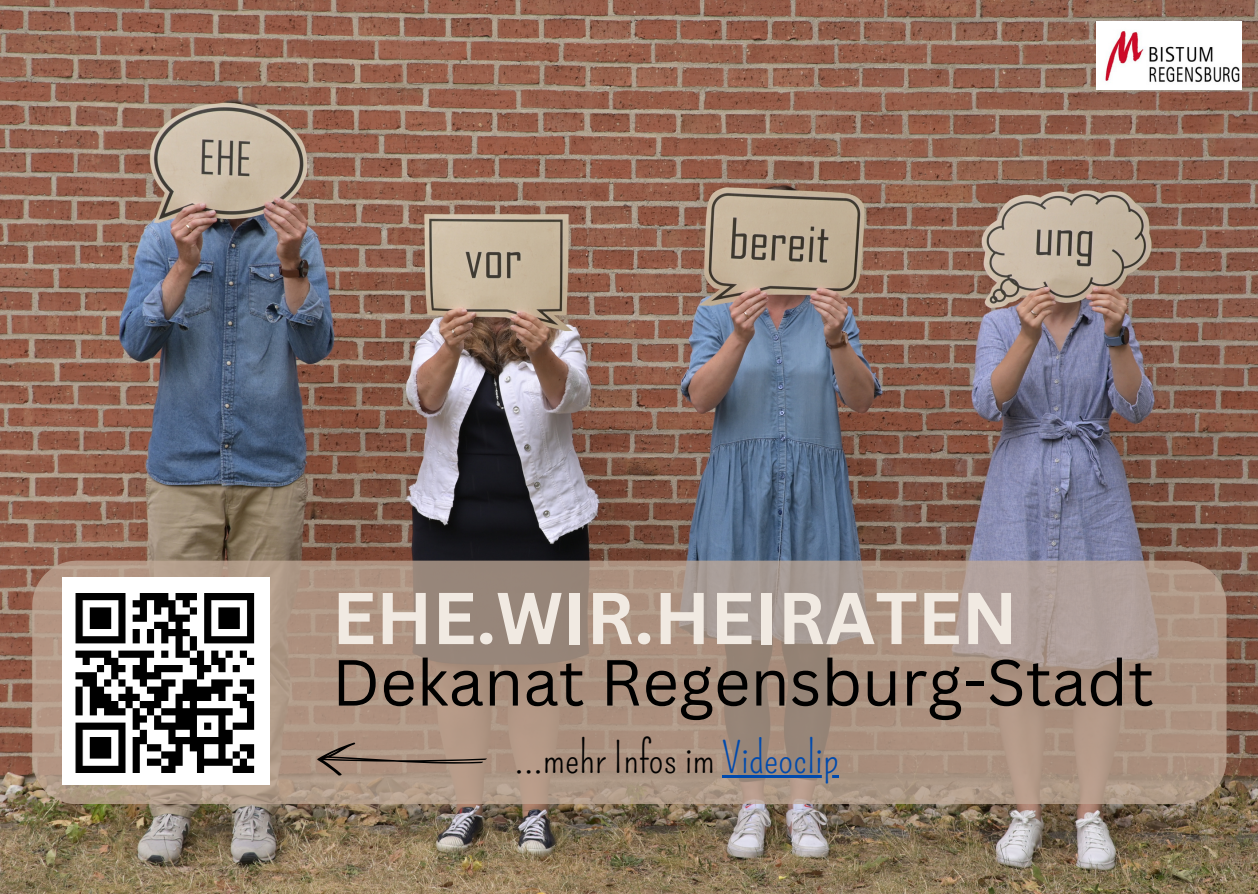
<style>
.page{position:relative;width:1258px;height:894px;background:#fff}
.page>*{position:absolute;margin:0;border:0;box-sizing:border-box;transform-origin:0 0}
.t1{font:700 71.7px "Canva Sans";color:#f1eae2}
.t2{font:63.6px "Canva Sans";color:#000}
.t3{font:42px "Pompiere";color:#000}
.s1{color:#004aad}
</style>
<div class="page">
<img style="left:0;top:0;width:1258px;height:893px">
<svg style="left:32px;top:560px;width:1194px;height:244px;fill:#ac9280"></svg>
<img style="left:1097px;top:22px;width:144px;height:67px">
<svg style="left:317px;top:742px;width:171px;height:33px"></svg>
<img style="left:62px;top:577px;width:207px;height:207px">
<hr style="left:722px;top:774px;width:116px;height:2px;background:#004aad">
<p class="t1" style="left:332px;top:567px;width:687px">EHE.WIR.HEIRATEN</p>
<p class="t2" style="left:332px;top:637px;width:823px">Dekanat Regensburg-Stadt</p>
<p class="t3" style="left:514px;top:733px;width:325px">...mehr Infos im <span class="s1">Videoclip</span></p>
</div>
